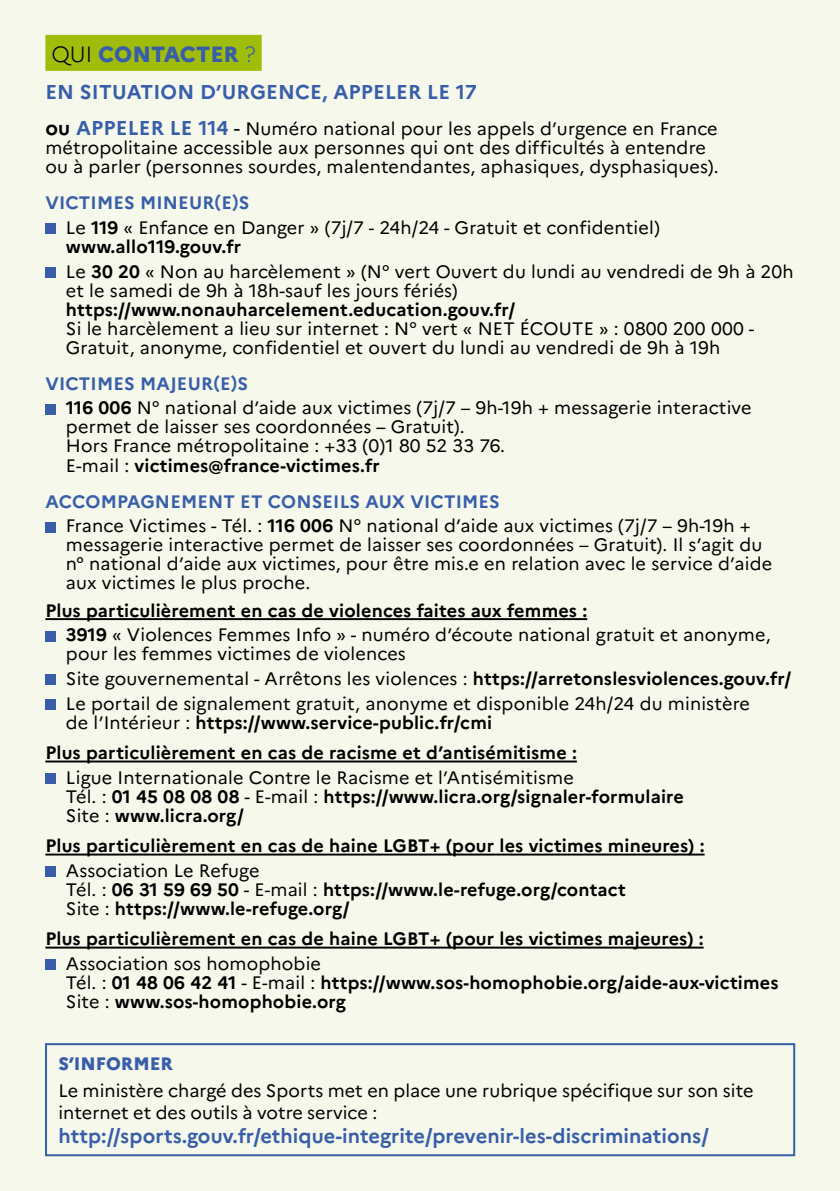
<style>
.page{position:relative;width:840px;height:1191px;background:#fff}
.page>*{position:absolute;margin:0;border:0;box-sizing:border-box;transform-origin:0 0}
.t1{font:800 22px "Marianne";color:#385ea9}
.t2{font:700 20px "Marianne";color:#385ea9}
.t3{font:18px/19px "Marianne";letter-spacing:.01em;color:#000}
.t4{font:700 18px/19px "Marianne";letter-spacing:.01em;color:#000}
.t5{font:800 18px "Marianne";color:#385ea9}
.s1{font-weight:300;color:#000}
.s2{font-weight:300}
.s3{font-weight:700;font-size:20px}
.s4{font-weight:700;font-size:20px;color:#385ea9}
.s5{font-size:20px}
.s6{font-weight:700;color:#385ea9}
.s7{font-weight:700}
.s8{font-weight:400}
</style>
<div class="page">
<div style="left:0;top:0;width:839px;height:1191px;background:#f6f8ec"></div>
<div style="left:45px;top:35px;width:216px;height:36px;background:#a1bd0b"></div>
<hr style="left:45px;top:618px;width:542px;height:2px;background:#000">
<hr style="left:45px;top:760px;width:531px;height:2px;background:#000">
<hr style="left:45px;top:853px;width:659px;height:2px;background:#000">
<hr style="left:45px;top:946px;width:658px;height:2px;background:#000">
<div style="left:45px;top:224px;width:11px;height:10px;background:#385ea9"></div>
<div style="left:45px;top:267px;width:11px;height:11px;background:#385ea9"></div>
<div style="left:45px;top:404px;width:11px;height:10px;background:#385ea9"></div>
<div style="left:45px;top:522px;width:11px;height:10px;background:#385ea9"></div>
<div style="left:45px;top:631px;width:11px;height:10px;background:#385ea9"></div>
<div style="left:45px;top:675px;width:11px;height:10px;background:#385ea9"></div>
<div style="left:45px;top:699px;width:11px;height:11px;background:#385ea9"></div>
<div style="left:45px;top:773px;width:11px;height:11px;background:#385ea9"></div>
<div style="left:45px;top:866px;width:11px;height:11px;background:#385ea9"></div>
<div style="left:45px;top:959px;width:11px;height:11px;background:#385ea9"></div>
<div style="left:45px;top:1043px;width:749px;height:113px;border:2px solid #385ea9"></div>
<p class="t1" style="left:51px;top:41px;width:206px"><span class="s1">QUI</span> CONTACTER <span class="s2">?</span></p>
<p class="t2" style="left:45px;top:80px;width:433px">EN SITUATION D’URGENCE, APPELER LE 17</p>
<p class="t3" style="left:45px;top:119px;width:674px"><span class="s3">ou</span> <span class="s4">APPELER LE 114</span> <span class="s5">-</span> Numéro national pour les appels d’urgence en France métropolitaine accessible aux personnes qui ont des difficultés à entendre ou à parler (personnes sourdes, malentendantes, aphasiques, dysphasiques).</p>
<p class="t3" style="left:66px;top:191px;width:595px;line-height:24.6px;text-indent:-20px"><span class="s6">VICTIMES MINEUR(E)S<br></span>Le <span class="s7">119</span> « Enfance en Danger » (7j/7 - 24h/24 - Gratuit et confidentiel)</p>
<p class="t3" style="left:66px;top:234px;width:729px;line-height:24.6px"><span class="s7">www.allo119.gouv.fr<br></span>Le <span class="s7">30 20</span> « Non au harcèlement » (N° vert Ouvert du lundi au vendredi de 9h à 20h</p>
<p class="t3" style="left:66px;top:281px;width:393px">et le samedi de 9h à 18h-sauf les jours fériés)</p>
<p class="t4" style="left:66px;top:300px;width:450px">https://www.nonauharcelement.education.gouv.fr/</p>
<p class="t3" style="left:66px;top:319px;width:689px">Si le harcèlement a lieu sur internet : N° vert « NET ÉCOUTE » : 0800 200 000 -<br>Gratuit, anonyme, confidentiel et ouvert du lundi au vendredi de 9h à 19h</p>
<p class="t3" style="left:66px;top:371px;width:687px;line-height:24.6px;text-indent:-20px"><span class="s6">VICTIMES MAJEUR(E)S<br></span><span class="s7">116 006</span> N° national d’aide aux victimes (7j/7 – 9h-19h + messagerie interactive</p>
<p class="t3" style="left:66px;top:417px;width:440px">permet de laisser ses coordonnées – Gratuit).<br>Hors France métropolitaine : +33 (0)1 80 52 33 76.<br>E-mail : <span class="s7">victimes@france-victimes.fr</span></p>
<p class="t3" style="left:66px;top:489px;width:685px;line-height:24.6px;text-indent:-20px"><span class="s6">ACCOMPAGNEMENT ET CONSEILS AUX VICTIMES<br></span>France Victimes - Tél. : <span class="s7">116 006</span> N° national d’aide aux victimes (7j/7 – 9h-19h +</p>
<p class="t3" style="left:66px;top:535px;width:707px">messagerie interactive permet de laisser ses coordonnées – Gratuit). Il s’agit du n° national d’aide aux victimes, pour être mis.e en relation avec le service d’aide aux victimes le plus proche.</p>
<p class="t3" style="left:66px;top:598px;width:705px;line-height:24.6px;text-indent:-20px"><span class="s7">Plus particulièrement en cas de violences faites aux femmes :<br>3919</span> « Violences Femmes Info » - numéro d’écoute national gratuit et anonyme,</p>
<p class="t3" style="left:66px;top:641px;width:726px;line-height:24.6px">pour les femmes victimes de violences<br>Site gouvernemental - Arrêtons les violences : <span class="s7">https://arretonslesviolences.gouv.fr/<br></span>Le portail de signalement gratuit, anonyme et disponible 24h/24 du ministère</p>
<p class="t4" style="left:45px;top:707px;width:532px;line-height:30.4px;text-indent:20px"><span class="s8">de l’Intérieur :</span> https://www.service-public.fr/cmi<br>Plus particulièrement en cas de racisme et d’antisémitisme :</p>
<p class="t3" style="left:66px;top:768px;width:619px">Ligue Internationale Contre le Racisme et l’Antisémitisme<br>Tél. : <span class="s7">01 45 08 08 08</span> - E-mail : <span class="s7">https://www.licra.org/signaler-formulaire<br></span>Site : <span class="s7">www.licra.org/</span></p>
<p class="t4" style="left:45px;top:836px;width:660px">Plus particulièrement en cas de haine LGBT+ (pour les victimes mineures) :</p>
<p class="t4" style="left:66px;top:861px;width:561px"><span class="s8">Association Le Refuge<br>Tél. :</span> 06 31 59 69 50 <span class="s8">- E-mail :</span> https://www.le-refuge.org/contact<br><span class="s8">Site :</span> https://www.le-refuge.org/</p>
<p class="t4" style="left:45px;top:929px;width:659px">Plus particulièrement en cas de haine LGBT+ (pour les victimes majeures) :</p>
<p class="t4" style="left:66px;top:954px;width:713px"><span class="s8">Association sos homophobie<br>Tél. :</span> 01 48 06 42 41 <span class="s8">- E-mail :</span> https://www.sos-homophobie.org/aide-aux-victimes<br><span class="s8">Site :</span> www.sos-homophobie.org</p>
<p class="t5" style="left:58px;top:1052px;width:116px">S’INFORMER</p>
<p class="t3" style="left:58px;top:1080px;width:696px;line-height:21.6px">Le ministère chargé des Sports met en place une rubrique spécifique sur son site internet et des outils à votre service :</p>
<p class="t2" style="left:58px;top:1123px;width:651px">http://sports.gouv.fr/ethique-integrite/prevenir-les-discriminations/</p>
</div>
